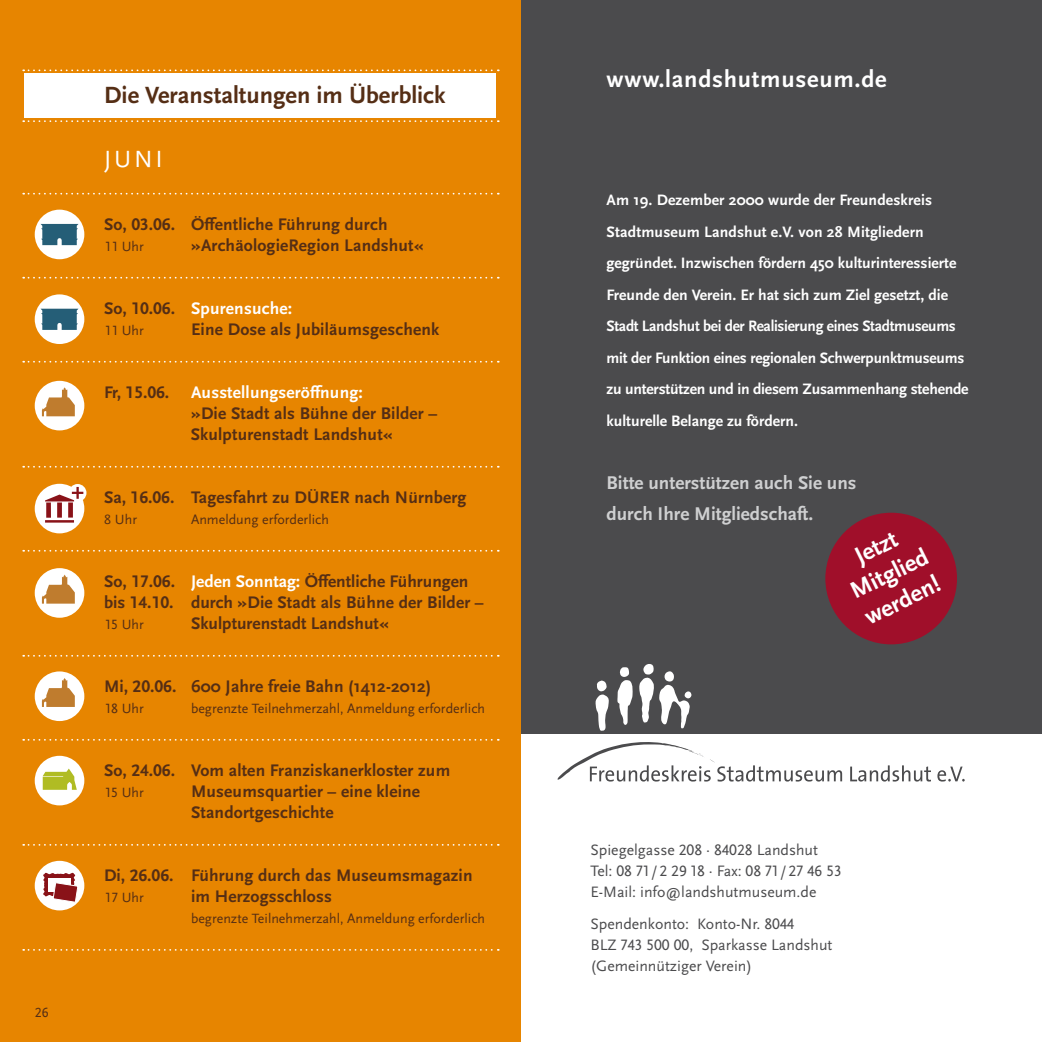
<style>
.page{position:relative;width:1042px;height:1042px;background:#fff}
.page>*{position:absolute;margin:0;border:0;box-sizing:border-box;transform-origin:0 0}
.t1{font:700 24.5px/29.6px "Scala Sans OT";letter-spacing:.03em;color:#fff;text-align:center}
.t2{font:700 24.5px "Scala Sans OT";color:#552e15}
.t3{font:24.5px "Scala Sans OT";color:#fff}
.t4{font:700 19.25px/31.5px "Scala Sans OT";color:#cfd0d1}
.t5{font:700 17.5px/21px "Scala Sans OT";letter-spacing:.01em;color:#552e15}
.t6{font:700 17.5px "Scala Sans OT";letter-spacing:.01em;color:#fff}
.t7{font:700 15.75px/31.5px "Scala Sans OT";color:#fff}
.t8{font:15.75px/21px "Scala Sans OT";color:#4b4b4d}
.t9{font:14px "Scala Sans OT";color:#552e15}
.s1{color:#552e15}
.s2{color:#fff}
</style>
<div class="page">
<div style="left:0;top:0;width:521px;height:1042px;background:#e78500"></div>
<div style="left:25px;top:73px;width:471px;height:45px;background:#fff"></div>
<svg style="left:23px;top:120px;width:476px;height:2px"></svg>
<svg style="left:23px;top:69px;width:476px;height:2px"></svg>
<div style="left:521px;top:0;width:521px;height:1042px;background:#4b4b4d"></div>
<div style="left:521px;top:734px;width:521px;height:308px;background:#fff"></div>
<svg style="left:617px;top:667px;width:16px;height:58px"></svg>
<svg style="left:595px;top:680px;width:14px;height:51px"></svg>
<svg style="left:639px;top:664px;width:53px;height:64px"></svg>
<svg style="left:557px;top:742px;width:407px;height:39px"></svg>
<div style="left:825px;top:513px;width:132px;height:131px;background:#a00f2a;border-radius:50%"></div>
<svg style="left:23px;top:193px;width:476px;height:2px"></svg>
<svg style="left:23px;top:277px;width:476px;height:2px"></svg>
<svg style="left:23px;top:361px;width:476px;height:2px"></svg>
<svg style="left:23px;top:466px;width:476px;height:2px"></svg>
<svg style="left:23px;top:550px;width:476px;height:2px"></svg>
<svg style="left:23px;top:655px;width:476px;height:2px"></svg>
<svg style="left:23px;top:739px;width:476px;height:2px"></svg>
<svg style="left:23px;top:844px;width:476px;height:2px"></svg>
<svg style="left:23px;top:949px;width:476px;height:2px"></svg>
<div style="left:35px;top:210px;width:49px;height:49px;background:#fff;border-radius:50%"></div>
<svg style="left:41px;top:224px;width:38px;height:21px"></svg>
<div style="left:35px;top:294px;width:49px;height:50px;background:#fff;border-radius:50%"></div>
<svg style="left:41px;top:309px;width:37px;height:21px"></svg>
<div style="left:35px;top:756px;width:49px;height:49px;background:#fff;border-radius:50%"></div>
<svg style="left:43px;top:768px;width:34px;height:22px"></svg>
<div style="left:35px;top:381px;width:49px;height:49px;background:#fff;border-radius:50%"></div>
<svg style="left:42px;top:387px;width:33px;height:29px"></svg>
<div style="left:35px;top:568px;width:49px;height:50px;background:#fff;border-radius:50%"></div>
<svg style="left:42px;top:574px;width:33px;height:29px"></svg>
<div style="left:35px;top:671px;width:49px;height:50px;background:#fff;border-radius:50%"></div>
<svg style="left:42px;top:678px;width:33px;height:29px"></svg>
<div style="left:35px;top:484px;width:49px;height:49px;background:#fff;border-radius:50%"></div>
<div style="left:69px;top:484px;width:17px;height:18px;background:#fff;border-radius:50%"></div>
<svg style="left:45px;top:487px;width:38px;height:31px"></svg>
<hr style="left:45px;top:520px;width:29px;height:2px;background:#891218">
<hr style="left:44px;top:501px;width:31px;height:1px;background:#fff">
<div style="left:35px;top:861px;width:49px;height:49px;background:#fff;border-radius:50%"></div>
<svg style="left:43px;top:873px;width:36px;height:30px"></svg>
<p class="t9" style="left:35px;top:1005px;width:15px">26</p>
<h1 class="t2" style="left:104px;top:81px;width:343px">Die Veranstaltungen im Überblick</h1>
<h1 class="t3" style="left:104px;top:146px;width:26px">Juni</h1>
<p class="t5" style="left:104px;top:214px;width:285px">So, 03.06. Öffentliche Führung durch</p>
<p class="t9" style="left:104px;top:239px;width:41px">11 Uhr</p>
<p class="t5" style="left:191px;top:235px;width:234px">»ArchäologieRegion Landshut«</p>
<p class="t6" style="left:104px;top:298px;width:189px"><span class="s1">So, 10.06.</span> Spurensuche:</p>
<p class="t9" style="left:104px;top:323px;width:41px">11 Uhr</p>
<p class="t5" style="left:191px;top:319px;width:250px">Eine Dose als Jubiläumsgeschenk</p>
<p class="t5" style="left:191px;top:382px;width:248px;text-indent:-87px">Fr, 15.06. <span class="s2">Ausstellungseröffnung:<br></span>»Die Stadt als Bühne der Bilder –<br>Skulpturenstadt Landshut«</p>
<p class="t5" style="left:104px;top:487px;width:364px">Sa, 16.06. Tagesfahrt zu DÜRER nach Nürnberg</p>
<p class="t9" style="left:104px;top:512px;width:35px">8 Uhr</p>
<p class="t9" style="left:191px;top:512px;width:139px">Anmeldung erforderlich</p>
<p class="t5" style="left:104px;top:571px;width:381px">So, 17.06. <span class="s2">Jeden Sonntag:</span> Öffentliche Führungen bis 14.10. durch »Die Stadt als Bühne der Bilder –</p>
<p class="t9" style="left:104px;top:617px;width:41px">15 Uhr</p>
<p class="t5" style="left:191px;top:613px;width:199px">Skulpturenstadt Landshut«</p>
<p class="t5" style="left:104px;top:676px;width:329px">Mi, 20.06. 600 Jahre freie Bahn (1412-2012)</p>
<p class="t9" style="left:104px;top:701px;width:41px">18 Uhr</p>
<p class="t9" style="left:191px;top:701px;width:295px">begrenzte Teilnehmerzahl, Anmeldung erforderlich</p>
<p class="t5" style="left:104px;top:760px;width:347px">So, 24.06. Vom alten Franziskanerkloster zum</p>
<p class="t9" style="left:104px;top:785px;width:41px">15 Uhr</p>
<p class="t5" style="left:191px;top:781px;width:231px">Museumsquartier – eine kleine<br>Standortgeschichte</p>
<p class="t5" style="left:104px;top:865px;width:370px">Di, 26.06. Führung durch das Museumsmagazin</p>
<p class="t9" style="left:104px;top:890px;width:41px">17 Uhr</p>
<p class="t5" style="left:191px;top:886px;width:142px">im Herzogsschloss</p>
<p class="t9" style="left:191px;top:911px;width:295px">begrenzte Teilnehmerzahl, Anmeldung erforderlich</p>
<h1 class="t1" style="left:606px;top:65px;width:282px">www.landshutmuseum.de</h1>
<p class="t7" style="left:606px;top:184px;width:363px">Am 19. Dezember 2000 wurde der Freundeskreis Stadtmuseum Landshut e.V. von 28 Mitgliedern gegründet. Inzwischen fördern 450 kulturinteressierte Freunde den Verein. Er hat sich zum Ziel gesetzt, die Stadt Landshut bei der Realisierung eines Stadtmuseums mit der Funktion eines regionalen Schwerpunktmuseums zu unterstützen und in diesem Zusammenhang stehende kulturelle Belange zu fördern.</p>
<p class="t4" style="left:606px;top:467px;width:251px">Bitte unterstützen auch Sie uns durch Ihre Mitgliedschaft.</p>
<h1 class="t1" style="left:832px;top:552px;width:85px;rotate:-26deg">Jetzt<br>Mitglied werden!</h1>
<p class="t8" style="left:590px;top:840px;width:252px">Spiegelgasse 208 · 84028 Landshut<br>Tel: 08 71 / 2 29 18 · Fax: 08 71 / 27 46 53<br>E-Mail: info@landshutmuseum.de</p>
<p class="t8" style="left:590px;top:913px;width:243px">Spendenkonto: Konto-Nr. 8044<br>BLZ 743 500 00, Sparkasse Landshut (Gemeinnütziger Verein)</p>
</div>
